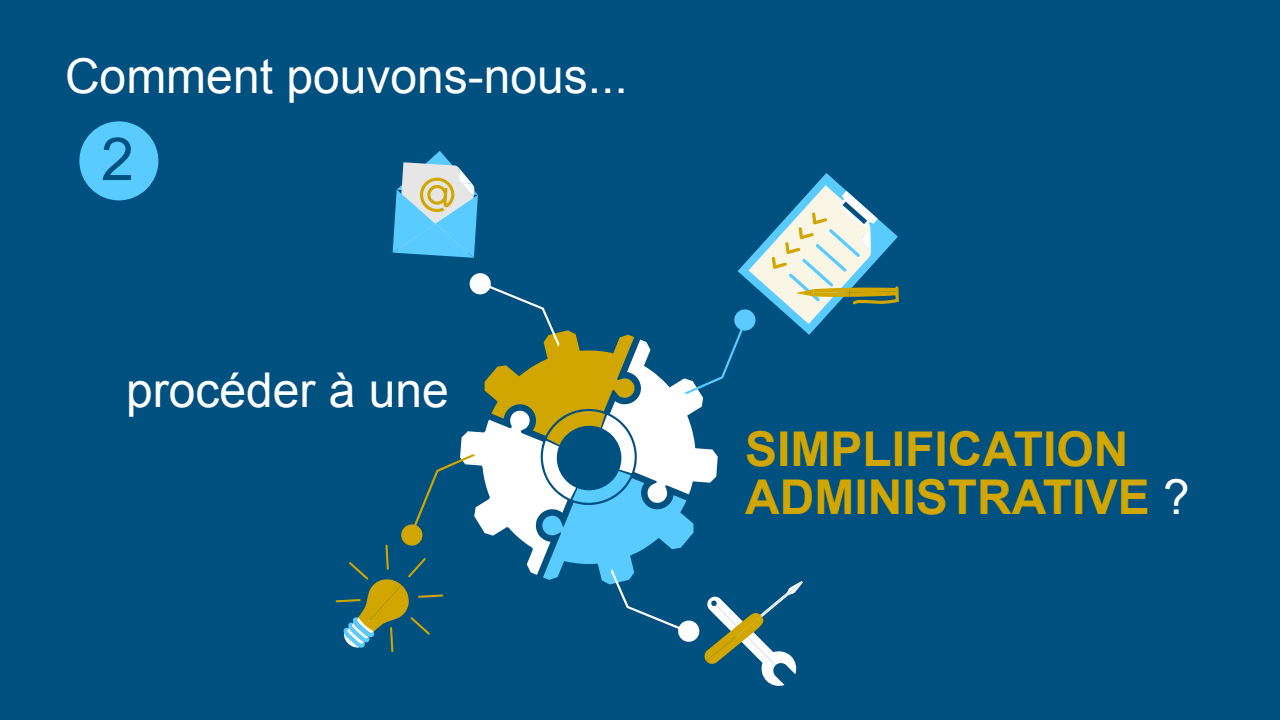
<style>
.page{position:relative;width:1280px;height:720px;background:#005080}
.page>*{position:absolute;margin:0;border:0;box-sizing:border-box;transform-origin:0 0}
.t1{font:59.5px "Arial";color:#005080}
.t2{font:48px "Arial";color:#fff}
.t3{font:700 48px/48px "Arial";color:#d2a600}
.s1{font-weight:400;color:#fff}
</style>
<div class="page">
<div style="left:79px;top:121px;width:79px;height:79px;background:#59cbff;border-radius:50%"></div>
<svg style="left:336px;top:151px;width:563px;height:535px"></svg>
<p class="t2" style="left:65px;top:45px;width:564px">Comment pouvons-nous...</p>
<p class="t1" style="left:101px;top:120px;width:35px">2</p>
<p class="t2" style="left:126px;top:359px;width:324px">procéder à une</p>
<p class="t3" style="left:745px;top:426px;width:446px">SIMPLIFICATION<br>ADMINISTRATIVE <span class="s1">?</span></p>
</div>
